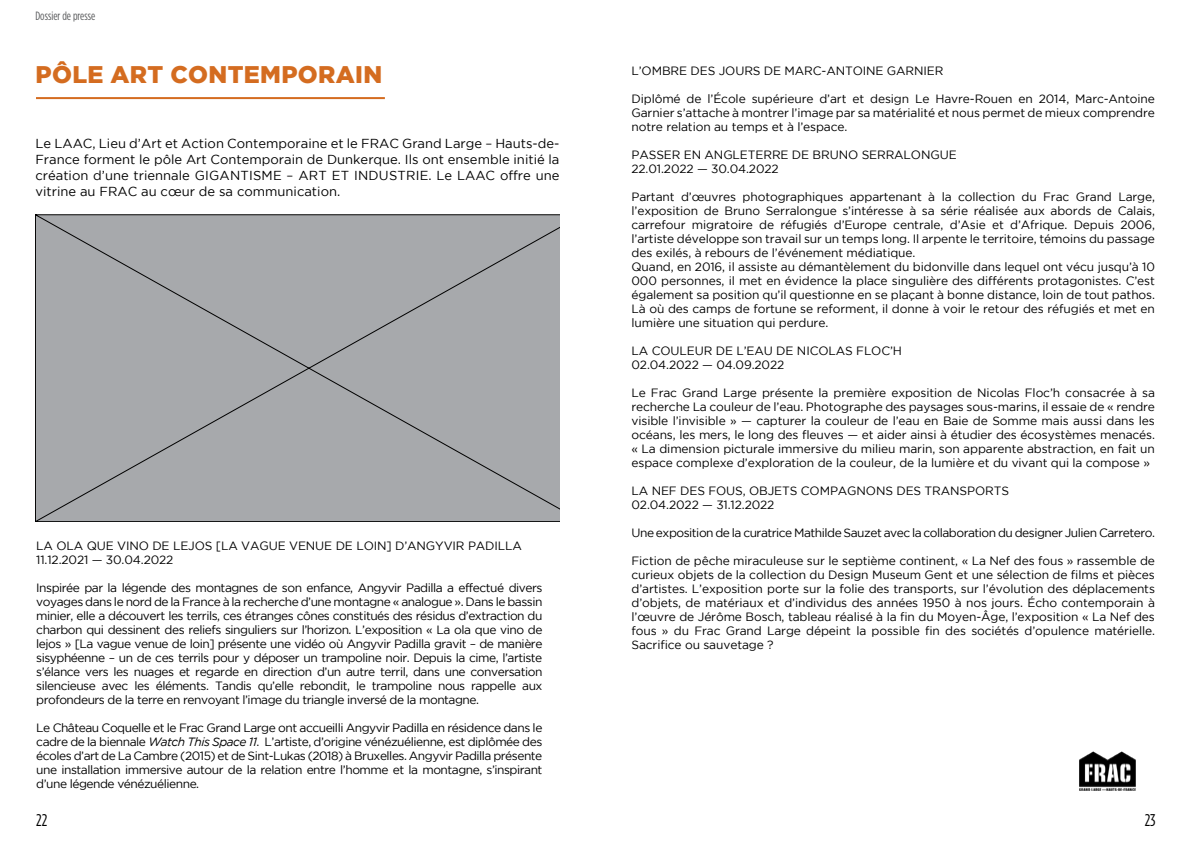
<style>
.page{position:relative;width:1191px;height:842px;background:#fff}
.page>*{position:absolute;margin:0;border:0;box-sizing:border-box;transform-origin:0 0}
.t1{font:900 24px "Gotham";letter-spacing:.015em;color:#d46c20}
.t2{font:17px "Gotham Condensed";color:#000}
.t3{font:13px/15.6px "Gotham";color:#000;text-align:justify}
.t4{font:12px/14px "Gotham";letter-spacing:-.01em;color:#000}
.t5{font:12px "Gotham";letter-spacing:-.04em;color:#000}
.t6{font:12px "Gotham Condensed";color:#58595b}
.s1{font-style:italic}
</style>
<div class="page">
<hr style="left:36px;top:97px;width:349px;height:2px;background:#d46c20">
<div style="left:35px;top:215px;width:524px;height:307px;background:#a7a9ac"></div>
<img style="left:1079px;top:751px;width:57px;height:39px">
<p class="t6" style="left:35px;top:9px;width:61px">Dossier de presse</p>
<h1 class="t1" style="left:36px;top:61px;width:94px">PÔLE ART</h1>
<h1 class="t1" style="left:170px;top:61px;width:37px">CONTE</h1>
<h1 class="t1" style="left:260px;top:61px;width:39px">MPORAIN</h1>
<p class="t3" style="left:35px;top:136px;width:525px">Le LAAC, Lieu d’Art et Action Contemporaine et le FRAC Grand Large – Hauts-de-France forment le pôle Art Contemporain de Dunkerque. Ils ont ensemble initié la création d’une triennale Gigantisme</p>
<p class="t3" style="left:287px;top:167px;width:111px">– Art et Industrie</p>
<p class="t3" style="left:428px;top:167px;width:132px">. Le LAAC offre une</p>
<p class="t3" style="left:35px;top:184px;width:306px">vitrine au FRAC au cœur de sa communication.</p>
<p class="t4" style="left:36px;top:539px;width:487px">LA OLA QU E VINO DE LEJOS [LA VAGU E VENU E DE LOIN] D’ANGYVIR PADILLA<br>11.12.2021 — 30.04.2022</p>
<p class="t4" style="left:36px;top:581px;width:508px;text-align:justify">Inspirée par la légende des montagnes de son enfance, Angyvir Padilla a effectué divers voyages dans le nord de la France à la recherche d’une montagne « analogue ». Dans le bassin minier, elle a découvert les terrils, ces étranges cônes constitués des résidus d’extraction du charbon qui dessinent des reliefs singuliers sur l’horizon. L’exposition « La ola que vino de lejos » [La vague venue de loin] présente une vidéo où Angyvir Padilla gravit – de manière sisyphéenne – un de ces terrils pour y déposer un trampoline noir. Depuis la cime, l’artiste s’élance vers les nuages et regarde en direction d’un autre terril, dans une conversation silencieuse avec les éléments. Tandis qu’elle rebondit, le trampoline nous rappelle aux profondeurs de la terre en renvoyant l’image du triangle inversé de la montagne.</p>
<p class="t4" style="left:36px;top:721px;width:507px;text-align:justify">Le Château Coquelle et le Frac Grand Large ont accueilli Angyvir Padilla en résidence dans le cadre de la biennale <span class="s1">Watch This Space 11</span>. L’artiste, d’origine vénézuélienne, est diplômée des écoles d’art de La Cambre (2015) et de Sint-Lukas (2018) à Bruxelles. Angyvir Padilla présente une installation immersive autour de la relation entre l’homme et la montagne, s’inspirant d’une légende vénézuélienne.</p>
<p class="t4" style="left:631px;top:63px;width:313px">L’OMBRE DES JOU RS DE MARC-ANTOINE GARNIER</p>
<p class="t4" style="left:631px;top:91px;width:525px;text-align:justify">Diplômé de l’École supérieure d’art et design Le Havre-Rouen en 2014, Marc-Antoine Garnier s’attache à montrer l’image par sa matérialité et nous permet de mieux comprendre notre relation au temps et à l’espace.</p>
<p class="t4" style="left:631px;top:147px;width:327px">PASSER EN ANGLETERRE DE BRUNO SERRALONGUE<br>22.01.2022 — 30.04.2022</p>
<p class="t4" style="left:631px;top:189px;width:525px">Partant d’œuvres photographiques appartenant à la collection du Frac Grand Large, l’exposition de Bruno Serralongue s’intéresse à sa série réalisée aux abords de Calais, carrefour migratoire de réfugiés d’Europe centrale, d’Asie et d’Afrique. Depuis 2006, l’artiste développe son travail sur un temps long. Il arpente le territoire, témoins du passage des exilés, à rebours de l’événement médiatique.<br>Quand, en 2016, il assiste au démantèlement du bidonville dans lequel ont vécu jusqu’à 10<br>000 personnes, il met en évidence la place singulière des différents protagonistes. C’est également sa position qu’il questionne en se plaçant à bonne distance, loin de tout pathos.<br>Là où des camps de fortune se reforment, il donne à voir le retour des réfugiés et met en lumière une situation qui perdure.</p>
<p class="t4" style="left:631px;top:343px;width:272px">LA COU LEU R DE L’EAU DE NICOLAS FLOC’H<br>02.04.2022 — 04.09.2022</p>
<p class="t4" style="left:631px;top:385px;width:525px;text-align:justify">Le Frac Grand Large présente la première exposition de Nicolas Floc’h consacrée à sa recherche La couleur de l’eau. Photographe des paysages sous-marins, il essaie de « rendre visible l’invisible » — capturer la couleur de l’eau en Baie de Somme mais aussi dans les océans, les mers, le long des fleuves — et aider ainsi à étudier des écosystèmes menacés. « La dimension picturale immersive du milieu marin, son apparente abstraction, en fait un espace complexe d’exploration de la couleur, de la lumière et du vivant qui la compose »</p>
<p class="t4" style="left:631px;top:483px;width:379px">LA NEF DES FOUS, OBJETS COMPAGNONS DES TRANSPORTS<br>02.04.2022 — 31.12.2022</p>
<p class="t5" style="left:631px;top:526px;width:525px">U ne exposition de la curatrice Mathilde Sauzet avec la collaboration du designer Julien Carretero.</p>
<p class="t4" style="left:631px;top:553px;width:525px;text-align:justify">Fiction de pêche miraculeuse sur le septième continent, « La Nef des fous » rassemble de curieux objets de la collection du Design Museum Gent et une sélection de films et pièces d’artistes. L’exposition porte sur la folie des transports, sur l’évolution des déplacements d’objets, de matériaux et d’individus des années 1950 à nos jours. Écho contemporain à l’œuvre de Jérôme Bosch, tableau réalisé à la fin du Moyen-Âge, l’exposition « La Nef des fous » du Frac Grand Large dépeint la possible fin des sociétés d’opulence matérielle.<br>Sacrifice ou sauvetage ?</p>
<h2 class="t2" style="left:36px;top:810px;width:13px">22</h2>
<h2 class="t2" style="left:1144px;top:810px;width:12px">23</h2>
</div>
